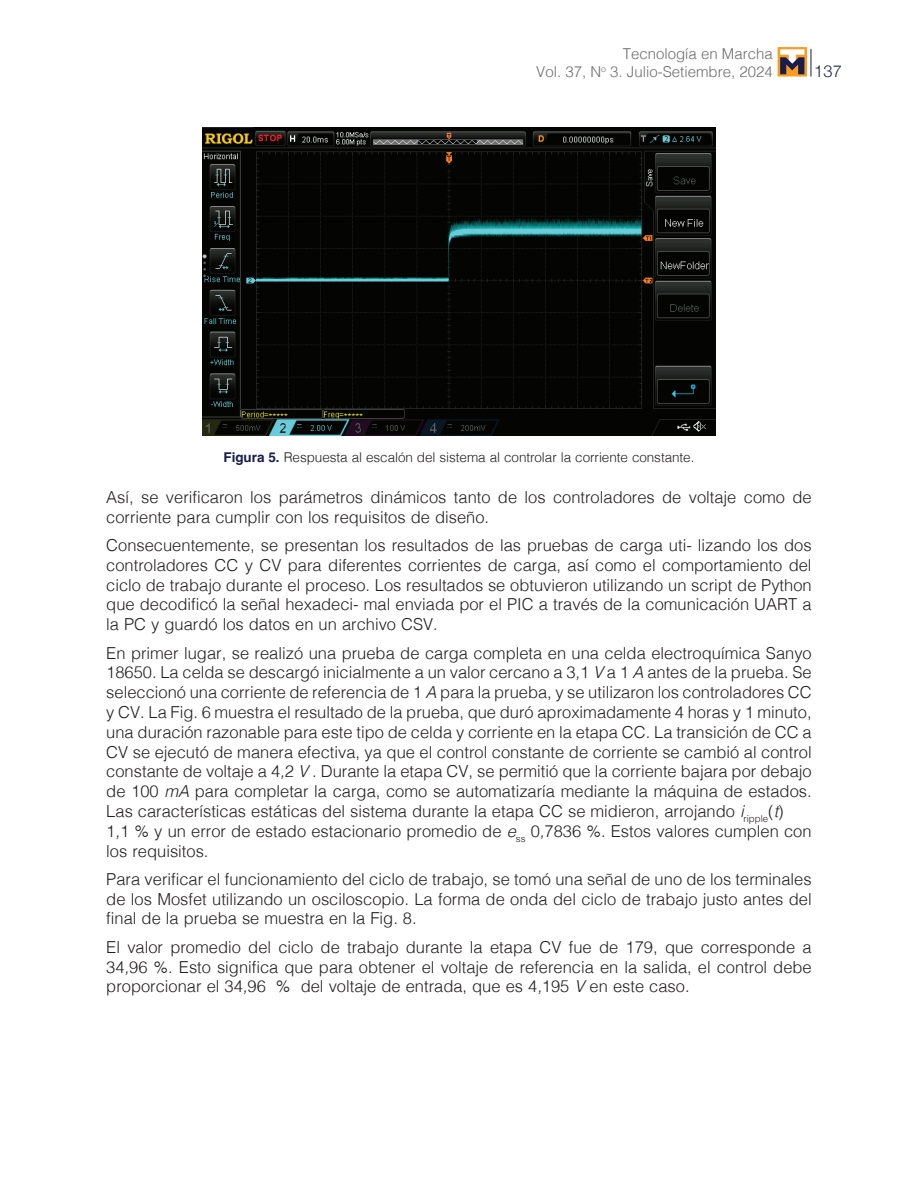
<style>
.page{position:relative;width:918px;height:1188px;background:#fff}
.page>*{position:absolute;margin:0;border:0;box-sizing:border-box;transform-origin:0 0}
.t1{font:300 16.5px/19.8px "Helvetica";color:#231f20;text-align:justify}
.t2{font:300 16.5px "Helvetica Neue";color:#1a1c4c}
.t3{font:300 15px/18px "Helvetica";color:#6c6d70;text-align:right}
.t4{font:300 13.5px "Helvetica";letter-spacing:-.005em;color:#231f20}
.s1{font-weight:700;color:#1a1c4c}
.s2{font-style:italic}
</style>
<div class="page">
<svg style="left:811px;top:49px;width:1px;height:28px"></svg>
<svg style="left:778px;top:47px;width:29px;height:30px"></svg>
<svg style="left:780px;top:49px;width:24px;height:25px"></svg>
<img style="left:203px;top:128px;width:512px;height:307px">
<p class="t3" style="left:536px;top:43px;width:238px">Tecnología en Marcha<br>Vol. 37, N<sup>o</sup> 3. Julio-Setiembre, 2024</p>
<p class="t2" style="left:814px;top:57px;width:29px">137</p>
<p class="t4" style="left:224px;top:446px;width:472px"><span class="s1">Figura 5.</span> Respuesta al escalón del sistema al controlar la corriente constante.</p>
<p class="t1" style="left:106px;top:486px;width:707px">Así, se verificaron los parámetros dinámicos tanto de los controladores de voltaje como de corriente para cumplir con los requisitos de diseño.</p>
<p class="t1" style="left:106px;top:534px;width:707px">Consecuentemente, se presentan los resultados de las pruebas de carga uti- lizando los dos controladores CC y CV para diferentes corrientes de carga, así como el comportamiento del ciclo de trabajo durante el proceso. Los resultados se obtuvieron utilizando un script de Python que decodificó la señal hexadeci- mal enviada por el PIC a través de la comunicación UART a la PC y guardó los datos en un archivo CSV.</p>
<p class="t1" style="left:106px;top:642px;width:707px;text-align:left">En primer lugar, se realizó una prueba de carga completa en una celda electroquímica Sanyo 18650. La celda se descargó inicialmente a un valor cercano a 3<span class="s2">,</span>1 <span class="s2">V</span> a 1 <span class="s2">A</span> antes de la prueba. Se seleccionó una corriente de referencia de 1 <span class="s2">A</span> para la prueba, y se utilizaron los controladores CC y CV. La Fig. 6 muestra el resultado de la prueba, que duró aproximadamente 4 horas y 1 minuto, una duración razonable para este tipo de celda y corriente en la etapa CC. La transición de CC a CV se ejecutó de manera efectiva, ya que el control constante de corriente se cambió al control constante de voltaje a 4<span class="s2">,</span>2 <span class="s2">V</span> . Durante la etapa CV, se permitió que la corriente bajara por debajo de 100 <span class="s2">mA</span> para completar la carga, como se automatizaría mediante la máquina de estados.<br>Las características estáticas del sistema durante la etapa CC se midieron, arrojando <span class="s2">i</span><sub>ripple</sub>(<span class="s2">t</span>)<br>1<span class="s2">,</span>1 % y un error de estado estacionario promedio de <span class="s2">e</span><sub>ss</sub> 0<span class="s2">,</span>7836 %. Estos valores cumplen con los requisitos.</p>
<p class="t1" style="left:106px;top:868px;width:707px">Para verificar el funcionamiento del ciclo de trabajo, se tomó una señal de uno de los terminales de los Mosfet utilizando un osciloscopio. La forma de onda del ciclo de trabajo justo antes del final de la prueba se muestra en la Fig. 8.</p>
<p class="t1" style="left:106px;top:936px;width:707px">El valor promedio del ciclo de trabajo durante la etapa CV fue de 179, que corresponde a 34<span class="s2">,</span>96 %. Esto significa que para obtener el voltaje de referencia en la salida, el control debe proporcionar el 34<span class="s2">,</span>96 % del voltaje de entrada, que es 4<span class="s2">,</span>195 <span class="s2">V</span> en este caso.</p>
</div>
